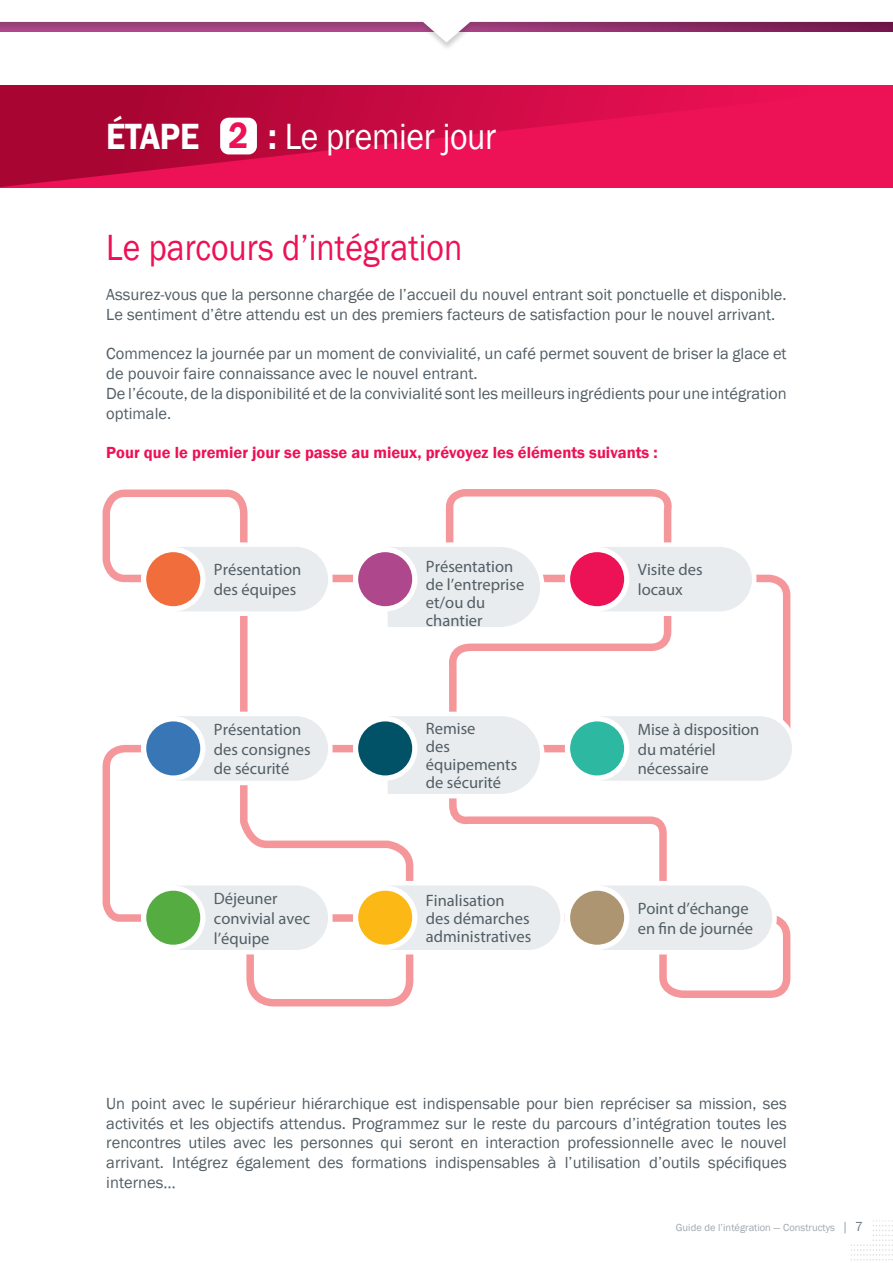
<style>
.page{position:relative;width:893px;height:1263px;background:#fff}
.page>*{position:absolute;margin:0;border:0;box-sizing:border-box;transform-origin:0 0}
.t1{font:37.5px "Franklin Gothic";color:#ed1156;scale:.9 1}
.t2{font:37.5px "Franklin Gothic";letter-spacing:-.01em;color:#fff;scale:.9 1}
.t3{font:16.5px/19.8px "Franklin Gothic";color:#525e65}
.t4{font:16.5px/18px "Myriad Pro";color:#525e65}
.t5{font:600 16.5px "Franklin Gothic";color:#ed1156}
.t6{font:10.5px "Franklin Gothic";color:#9ea8b0}
.s1{font-weight:600}
.s2{font-weight:600;color:#ed1156}
.s3{font-size:13.5px}
.s4{font-size:13.5px;color:#6f7c83}
</style>
<div class="page">
<svg style="left:851px;top:1220px;width:42px;height:41px"></svg>
<div style="left:581px;top:1211px;width:291px;height:31px;background:#fff"></div>
<svg style="left:0;top:21px;width:893px;height:22px"></svg>
<svg style="left:102px;top:489px;width:689px;height:518px"></svg>
<svg style="left:0;top:85px;width:893px;height:102px;background:#d50c49"></svg>
<div style="left:220px;top:118px;width:37px;height:36px;background:#fff;border-radius:9px"></div>
<svg style="left:169px;top:540px;width:166px;height:78px"></svg>
<svg style="left:169px;top:709px;width:166px;height:78px"></svg>
<svg style="left:169px;top:879px;width:166px;height:78px"></svg>
<svg style="left:381px;top:540px;width:166px;height:94px"></svg>
<svg style="left:381px;top:709px;width:166px;height:92px"></svg>
<svg style="left:381px;top:879px;width:186px;height:78px"></svg>
<svg style="left:593px;top:540px;width:166px;height:78px"></svg>
<svg style="left:593px;top:709px;width:199px;height:78px"></svg>
<svg style="left:593px;top:879px;width:186px;height:78px"></svg>
<div style="left:144px;top:549px;width:59px;height:60px;background:#f26d3c;border-radius:50%"></div>
<div style="left:141px;top:547px;width:65px;height:64px;border:5px solid #fff;border-radius:50%"></div>
<div style="left:144px;top:719px;width:59px;height:59px;background:#3976b5;border-radius:50%"></div>
<div style="left:141px;top:716px;width:65px;height:65px;border:5px solid #fff;border-radius:50%"></div>
<div style="left:144px;top:888px;width:59px;height:59px;background:#55ac41;border-radius:50%"></div>
<div style="left:141px;top:885px;width:65px;height:65px;border:5px solid #fff;border-radius:50%"></div>
<div style="left:356px;top:549px;width:59px;height:60px;background:#ae478b;border-radius:50%"></div>
<div style="left:353px;top:547px;width:64px;height:64px;border:5px solid #fff;border-radius:50%"></div>
<div style="left:356px;top:719px;width:59px;height:59px;background:#015267;border-radius:50%"></div>
<div style="left:353px;top:716px;width:64px;height:65px;border:5px solid #fff;border-radius:50%"></div>
<div style="left:356px;top:888px;width:59px;height:59px;background:#fcb814;border-radius:50%"></div>
<div style="left:353px;top:885px;width:64px;height:65px;border:5px solid #fff;border-radius:50%"></div>
<div style="left:567px;top:549px;width:60px;height:60px;background:#ed1156;border-radius:50%"></div>
<div style="left:565px;top:547px;width:64px;height:64px;border:5px solid #fff;border-radius:50%"></div>
<div style="left:567px;top:719px;width:60px;height:59px;background:#2db8a1;border-radius:50%"></div>
<div style="left:565px;top:716px;width:64px;height:65px;border:5px solid #fff;border-radius:50%"></div>
<div style="left:567px;top:888px;width:60px;height:59px;background:#ae9572;border-radius:50%"></div>
<div style="left:565px;top:885px;width:64px;height:65px;border:5px solid #fff;border-radius:50%"></div>
<p class="t2" style="left:106px;top:113px;width:435px"><span class="s1">ÉTAPE</span> <span class="s2">2</span> <span class="s1">:</span> Le premier jour</p>
<p class="t1" style="left:106px;top:224px;width:397px">Le parcours d’intégration</p>
<p class="t3" style="left:106px;top:285px;width:682px">Assurez-vous que la personne chargée de l’accueil du nouvel entrant soit ponctuelle et disponible.<br>Le sentiment d’être attendu est un des premiers facteurs de satisfaction pour le nouvel arrivant.</p>
<p class="t3" style="left:106px;top:344px;width:682px">Commencez la journée par un moment de convivialité, un café permet souvent de briser la glace et de pouvoir faire connaissance avec le nouvel entrant.</p>
<p class="t3" style="left:106px;top:384px;width:682px">De l’écoute, de la disponibilité et de la convivialité sont les meilleurs ingrédients pour une intégration optimale.</p>
<p class="t5" style="left:106px;top:442px;width:553px">Pour que le premier jour se passe au mieux, prévoyez les éléments suivants :</p>
<p class="t4" style="left:214px;top:560px;width:89px;line-height:19.8px">Présentation des équipes</p>
<p class="t4" style="left:214px;top:720px;width:89px">Présentation</p>
<p class="t4" style="left:214px;top:740px;width:98px">des consignes</p>
<p class="t4" style="left:214px;top:760px;width:77px">de sécurité</p>
<p class="t4" style="left:214px;top:888px;width:98px;line-height:19.8px">Déjeuner convivial avec l’équipe</p>
<p class="t4" style="left:426px;top:557px;width:100px">Présentation de l’entreprise et/ou du chantier</p>
<p class="t4" style="left:426px;top:719px;width:51px">Remise</p>
<p class="t4" style="left:426px;top:737px;width:93px">des équipements de sécurité</p>
<p class="t4" style="left:426px;top:891px;width:107px">Finalisation des démarches administratives</p>
<p class="t4" style="left:638px;top:560px;width:66px;line-height:19.8px">Visite des locaux</p>
<p class="t4" style="left:638px;top:719px;width:123px;line-height:19.8px">Mise à disposition du matériel nécessaire</p>
<p class="t4" style="left:638px;top:899px;width:112px">Point d’échange</p>
<p class="t4" style="left:638px;top:919px;width:117px">en fin de journée</p>
<p class="t3" style="left:106px;top:1094px;width:682px;text-align:justify">Un point avec le supérieur hiérarchique est indispensable pour bien repréciser sa mission, ses activités et les objectifs attendus. Programmez sur le reste du parcours d’intégration toutes les rencontres utiles avec les personnes qui seront en interaction professionnelle avec le nouvel arrivant. Intégrez également des formations indispensables à l’utilisation d’outils spécifiques internes…</p>
<p class="t6" style="left:676px;top:1221px;width:189px">Guide de l’intégration — Constructys <span class="s3">|</span> <span class="s4">7</span></p>
</div>
